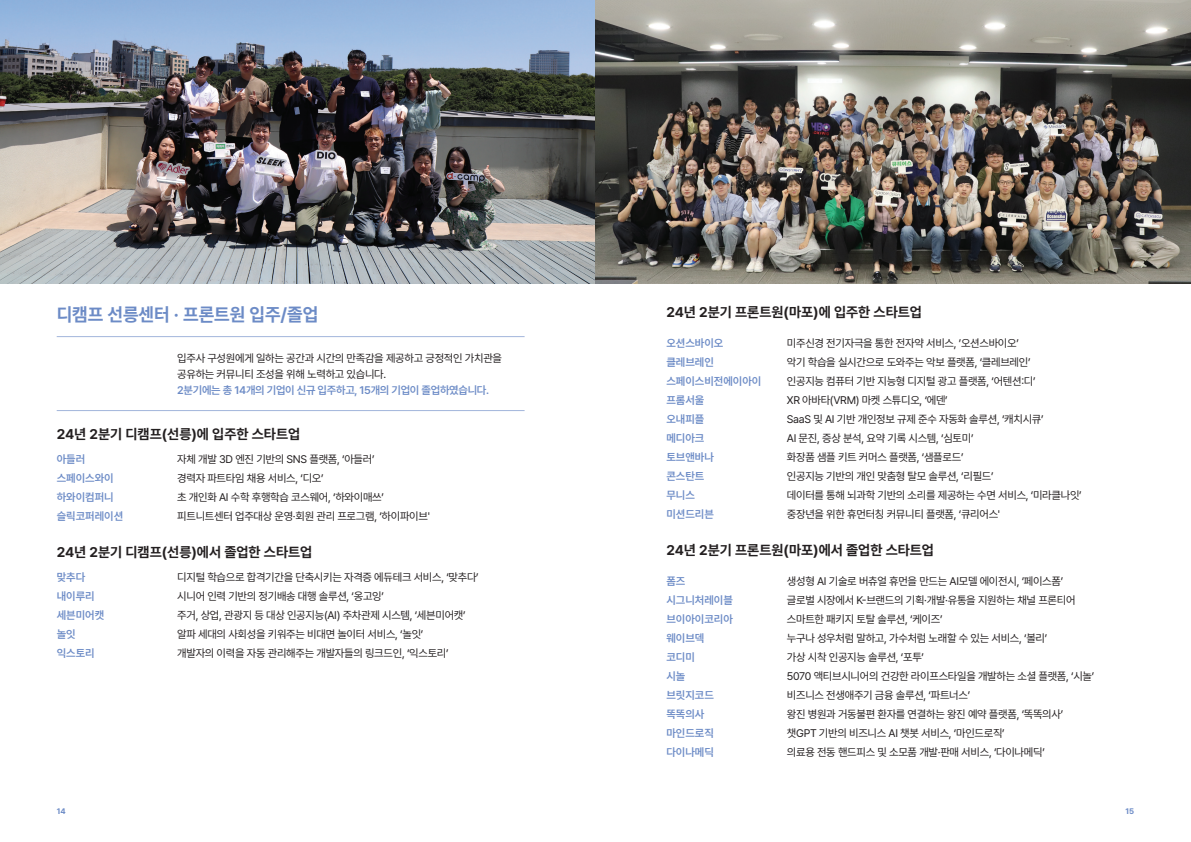
<style>
.page{position:relative;width:1191px;height:842px;background:#fff}
.page>*{position:absolute;margin:0;border:0;box-sizing:border-box;transform-origin:0 0}
.t1{font:700 18.5px "Pretendard";color:#6c8bc6}
.t2{font:700 14px "Pretendard";color:#231f20}
.t3{font:11px/19px "Pretendard";letter-spacing:-.025em;color:#231f20}
.t4{font:600 11px/19px "Pretendard";color:#6c8bc6}
.t5{font:600 11px "Pretendard";letter-spacing:-.025em;color:#6c8bc6}
.t6{font:700 8px "Pretendard";color:#6c8bc6}
</style>
<div class="page">
<hr style="left:57px;top:336px;width:467px;height:1px;background:#6c8bc6">
<hr style="left:57px;top:410px;width:467px;height:1px;background:#6c8bc6">
<img style="left:0;top:0;width:1191px;height:283px">
<h1 class="t1" style="left:57px;top:301px;width:263px">디캠프 선릉센터 · 프론트원 입주/졸업</h1>
<p class="t3" style="left:177px;top:349px;width:326px;line-height:16px">입주사 구성원에게 일하는 공간과 시간의 만족감을 제공하고 긍정적인 가치관을 공유하는 커뮤니티 조성을 위해 노력하고 있습니다.</p>
<p class="t5" style="left:177px;top:382px;width:313px">2분기에는 총 14개의 기업이 신규 입주하고, 15개의 기업이 졸업하였습니다.</p>
<p class="t2" style="left:57px;top:423px;width:245px">24년 2분기 디캠프(선릉)에 입주한 스타트업</p>
<p class="t4" style="left:57px;top:449px;width:68px">아들러 스페이스와이 하와이컴퍼니 슬릭코퍼레이션</p>
<p class="t3" style="left:177px;top:449px;width:254px">자체 개발 3D 엔진 기반의 SNS 플랫폼, ‘아들러’<br>경력자 파트타임 채용 서비스, ‘디오’<br>초 개인화 AI 수학 후행학습 코스웨어, ‘하와이매쓰’ 피트니트센터 업주대상 운영·회원 관리 프로그램, ‘하이파이브'</p>
<p class="t2" style="left:57px;top:541px;width:257px">24년 2분기 디캠프(선릉)에서 졸업한 스타트업</p>
<p class="t4" style="left:57px;top:568px;width:49px">맞추다 내이루리 세븐미어캣 놀잇 익스토리</p>
<p class="t3" style="left:177px;top:568px;width:303px">디지털 학습으로 합격기간을 단축시키는 자격증 에듀테크 서비스, ‘맞추다’ 시니어 인력 기반의 정기배송 대행 솔루션, ‘옹고잉’<br>주거, 상업, 관광지 등 대상 인공지능(AI) 주차관제 시스템, ‘세븐미어캣’ 알파 세대의 사회성을 키워주는 비대면 놀이터 서비스, ‘놀잇’<br>개발자의 이력을 자동 관리해주는 개발자들의 링크드인, ‘익스토리’</p>
<p class="t2" style="left:666px;top:302px;width:257px">24년 2분기 프론트원(마포)에 입주한 스타트업</p>
<p class="t4" style="left:666px;top:333px;width:97px">오션스바이오 클레브레인 스페이스비전에이아이 프롬서울<br>오내피플<br>메디아크<br>토브앤바나<br>콘스탄트<br>무니스<br>미션드리븐</p>
<p class="t3" style="left:787px;top:333px;width:296px">미주신경 전기자극을 통한 전자약 서비스, ’오션스바이오’<br>악기 학습을 실시간으로 도와주는 악보 플랫폼, ‘클레브레인’<br>인공지능 컴퓨터 기반 지능형 디지털 광고 플랫폼, ‘어텐션:디’<br>XR 아바타(VRM) 마켓 스튜디오, ‘에덴’<br>SaaS 및 AI 기반 개인정보 규제 준수 자동화 솔루션, ‘캐치시큐’<br>AI 문진, 증상 분석, 요약 기록 시스템, ‘심토미’<br>화장품 샘플 키트 커머스 플랫폼, ‘샘플로드’<br>인공지능 기반의 개인 맞춤형 탈모 솔루션, ‘리필드’<br>데이터를 통해 뇌과학 기반의 소리를 제공하는 수면 서비스, ‘미라클나잇’ 중장년을 위한 휴먼터칭 커뮤니티 플랫폼, ‘큐리어스'</p>
<p class="t2" style="left:666px;top:540px;width:269px">24년 2분기 프론트원(마포)에서 졸업한 스타트업</p>
<p class="t4" style="left:666px;top:571px;width:68px">폼즈 시그니처레이블 브이아이코리아 웨이브덱 코디미<br>시놀 브릿지코드 똑똑의사 마인드로직 다이나메딕</p>
<p class="t3" style="left:787px;top:571px;width:309px">생성형 AI 기술로 버츄얼 휴먼을 만드는 AI모델 에이전시, ‘페이스폼’<br>글로벌 시장에서 K-브랜드의 기획·개발·유통을 지원하는 채널 프론티어 스마트한 패키지 토탈 솔루션, ‘케이즈’<br>누구나 성우처럼 말하고, 가수처럼 노래할 수 있는 서비스, ‘볼리’<br>가상 시착 인공지능 솔루션, ‘포투’<br>5070 액티브시니어의 건강한 라이프스타일을 개발하는 소셜 플랫폼, ‘시놀’ 비즈니스 전생애주기 금융 솔루션, ‘파트너스’<br>왕진 병원과 거동불편 환자를 연결하는 왕진 예약 플랫폼, ‘똑똑의사’ 챗GPT 기반의 비즈니스 AI 챗봇 서비스, ‘마인드로직’<br>의료용 전동 핸드피스 및 소모품 개발·판매 서비스, ‘다이나메딕’</p>
<p class="t6" style="left:57px;top:805px;width:11px">14</p>
<p class="t6" style="left:1125px;top:805px;width:10px">15</p>
</div>
